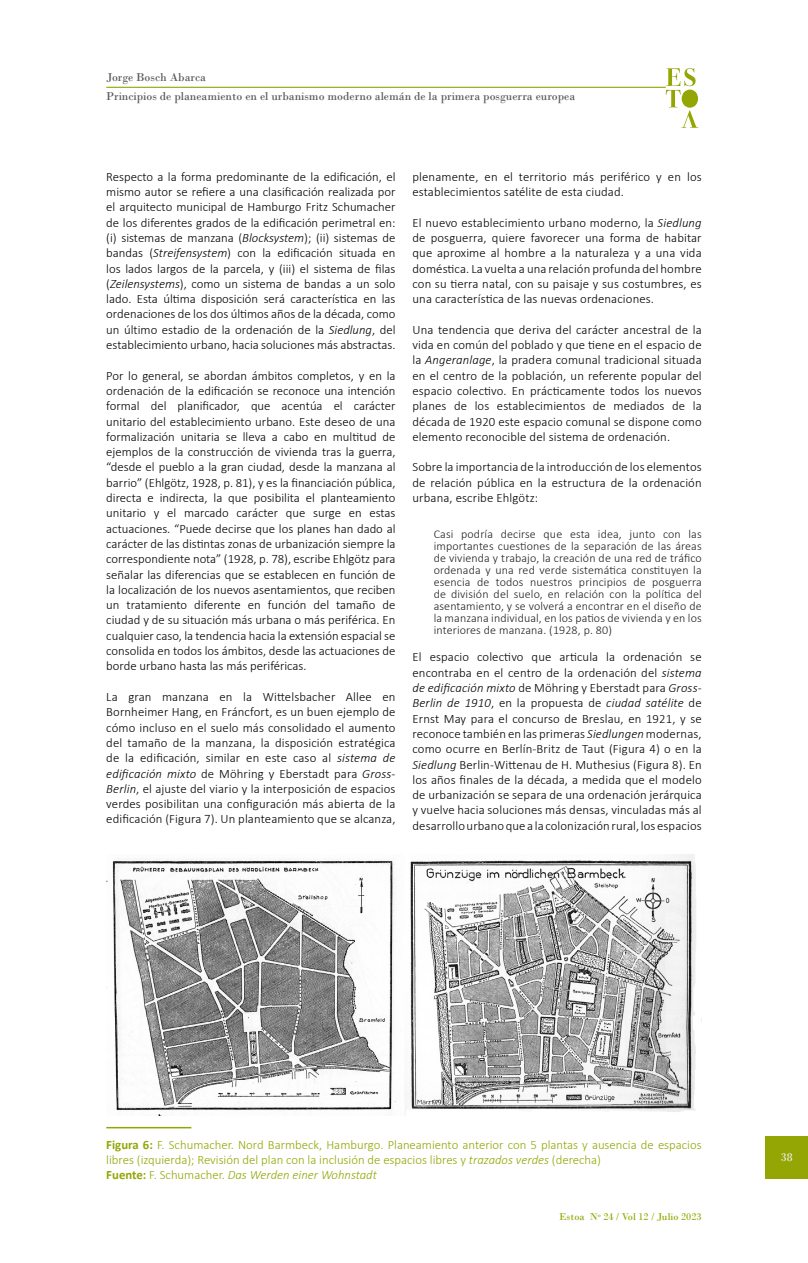
<style>
.page{position:relative;width:808px;height:1263px;background:#fff}
.page>*{position:absolute;margin:0;border:0;box-sizing:border-box;transform-origin:0 0}
.No_Spacing{font:300 12.75px/15.3px "Calibri";letter-spacing:.01em;color:#000;text-align:justify}
.No_Spacing-2{font:300 12.75px/15.3px "Calibri";color:#93a603}
.No_Spacing-3{font:italic 300 12.75px "Calibri";color:#93a603}
.t1{font:300 12px/12px "Calibri";letter-spacing:.01em;color:#231f20;text-align:justify}
.t2{font:12px "Bodoni";color:#57585a}
.t3{font:12px "Bodoni";color:#eff0f1}
.t4{font:10.5px "Bodoni";color:#93a603}
.s1{font-style:italic}
.s2{font-weight:700}
.s3{font-weight:700;font-style:normal}
.s4{font-style:normal}
</style>
<div class="page">
<svg style="left:666px;top:68px;width:32px;height:60px"></svg>
<hr style="left:106px;top:87px;width:560px;height:1px;background:#93a603">
<div style="left:765px;top:1137px;width:43px;height:42px;background:#93a603"></div>
<img style="left:106px;top:855px;width:596px;height:260px">
<hr style="left:106px;top:1127px;width:85px;height:1px;background:#93a603">
<p class="t2" style="left:106px;top:70px;width:101px">Jorge Bosch Abarca</p>
<p class="t2" style="left:106px;top:89px;width:470px">Principios de planeamiento en el urbanismo moderno alemán de la primera posguerra europea</p>
<p class="No_Spacing" style="left:106px;top:169px;width:291px">Respecto a la forma predominante de la edificación, el mismo autor se refiere a una clasificación realizada por el arquitecto municipal de Hamburgo Fritz Schumacher de los diferentes grados de la edificación perimetral en: (i) sistemas de manzana (<span class="s1">Blocksystem</span>); (ii) sistemas de bandas (<span class="s1">Streifensystem</span>) con la edificación situada en los lados largos de la parcela, y (iii) el sistema de filas (<span class="s1">Zeilensystems</span>), como un sistema de bandas a un solo lado. Esta última disposición será característica en las ordenaciones de los dos últimos años de la década, como un último estadio de la ordenación de la <span class="s1">Siedlung</span>, del establecimiento urbano, hacia soluciones más abstractas.</p>
<p class="No_Spacing" style="left:106px;top:368px;width:291px">Por lo general, se abordan ámbitos completos, y en la ordenación de la edificación se reconoce una intención formal del planificador, que acentúa el carácter unitario del establecimiento urbano. Este deseo de una formalización unitaria se lleva a cabo en multitud de ejemplos de la construcción de vivienda tras la guerra, “desde el pueblo a la gran ciudad, desde la manzana al barrio” (Ehlgötz, 1928, p. 81), y es la financiación pública, directa e indirecta, la que posibilita el planteamiento unitario y el marcado carácter que surge en estas actuaciones. “Puede decirse que los planes han dado al carácter de las distintas zonas de urbanización siempre la correspondiente nota” (1928, p. 78), escribe Ehlgötz para señalar las diferencias que se establecen en función de la localización de los nuevos asentamientos, que reciben un tratamiento diferente en función del tamaño de ciudad y de su situación más urbana o más periférica. En cualquier caso, la tendencia hacia la extensión espacial se consolida en todos los ámbitos, desde las actuaciones de borde urbano hasta las más periféricas.</p>
<p class="No_Spacing" style="left:106px;top:689px;width:291px">La gran manzana en la Wittelsbacher Allee en Bornheimer Hang, en Fráncfort, es un buen ejemplo de cómo incluso en el suelo más consolidado el aumento del tamaño de la manzana, la disposición estratégica de la edificación, similar en este caso al <span class="s1">sistema de edificación mixto</span> de Möhring y Eberstadt para <span class="s1">Gross-Berlin</span>, el ajuste del viario y la interposición de espacios verdes posibilitan una configuración más abierta de la edificación (Figura 7). Un planteamiento que se alcanza,</p>
<p class="No_Spacing" style="left:412px;top:169px;width:291px">plenamente, en el territorio más periférico y en los establecimientos satélite de esta ciudad.</p>
<p class="No_Spacing" style="left:412px;top:215px;width:291px">El nuevo establecimiento urbano moderno, la <span class="s1">Siedlung </span>de posguerra, quiere favorecer una forma de habitar que aproxime al hombre a la naturaleza y a una vida doméstica. La vuelta a una relación profunda del hombre con su tierra natal, con su paisaje y sus costumbres, es una característica de las nuevas ordenaciones.</p>
<p class="No_Spacing" style="left:412px;top:322px;width:291px">Una tendencia que deriva del carácter ancestral de la vida en común del poblado y que tiene en el espacio de la <span class="s1">Angeranlage</span>, la pradera comunal tradicional situada en el centro de la población, un referente popular del espacio colectivo. En prácticamente todos los nuevos planes de los establecimientos de mediados de la década de 1920 este espacio comunal se dispone como elemento reconocible del sistema de ordenación.</p>
<p class="No_Spacing" style="left:412px;top:459px;width:291px">Sobre la importancia de la introducción de los elementos de relación pública en la estructura de la ordenación urbana, escribe Ehlgötz:</p>
<p class="t1" style="left:434px;top:528px;width:269px">Casi podría decirse que esta idea, junto con las importantes cuestiones de la separación de las áreas de vivienda y trabajo, la creación de una red de tráfico ordenada y una red verde sistemática constituyen la esencia de todos nuestros principios de posguerra de división del suelo, en relación con la política del asentamiento, y se volverá a encontrar en el diseño de la manzana individual, en los patios de vivienda y en los interiores de manzana. (1928, p. 80)</p>
<p class="No_Spacing" style="left:412px;top:649px;width:291px">El espacio colectivo que articula la ordenación se encontraba en el centro de la ordenación del <span class="s1">sistema de edificación mixto</span> de Möhring y Eberstadt para <span class="s1">Gross-Berlin de 1910</span>, en la propuesta de <span class="s1">ciudad satélite</span> de Ernst May para el concurso de Breslau, en 1921, y se reconoce también en las primeras <span class="s1">Siedlungen</span> modernas, como ocurre en Berlín-Britz de Taut (Figura 4) o en la <span class="s1">Siedlung</span> Berlin-Wittenau de H. Muthesius (Figura 8). En los años finales de la década, a medida que el modelo de urbanización se separa de una ordenación jerárquica y vuelve hacia soluciones más densas, vinculadas más al desarrollo urbano que a la colonización rural, los espacios</p>
<p class="No_Spacing-2" style="left:106px;top:1136px;width:597px"><span class="s2">Figura 6:</span> F. Schumacher. Nord Barmbeck, Hamburgo. Planeamiento anterior con 5 plantas y ausencia de espacios libres (izquierda); Revisión del plan con la inclusión de espacios libres y <span class="s1">trazados verdes</span> (derecha)</p>
<p class="No_Spacing-3" style="left:106px;top:1167px;width:272px"><span class="s3">Fuente:</span> <span class="s4">F. Schumacher.</span> Das Werden einer Wohnstadt</p>
<p class="t4" style="left:559px;top:1211px;width:144px">Estoa N<sup>o</sup> 24 / Vol 12 / Julio 2023</p>
<p class="t3" style="left:781px;top:1150px;width:13px">38</p>
</div>
